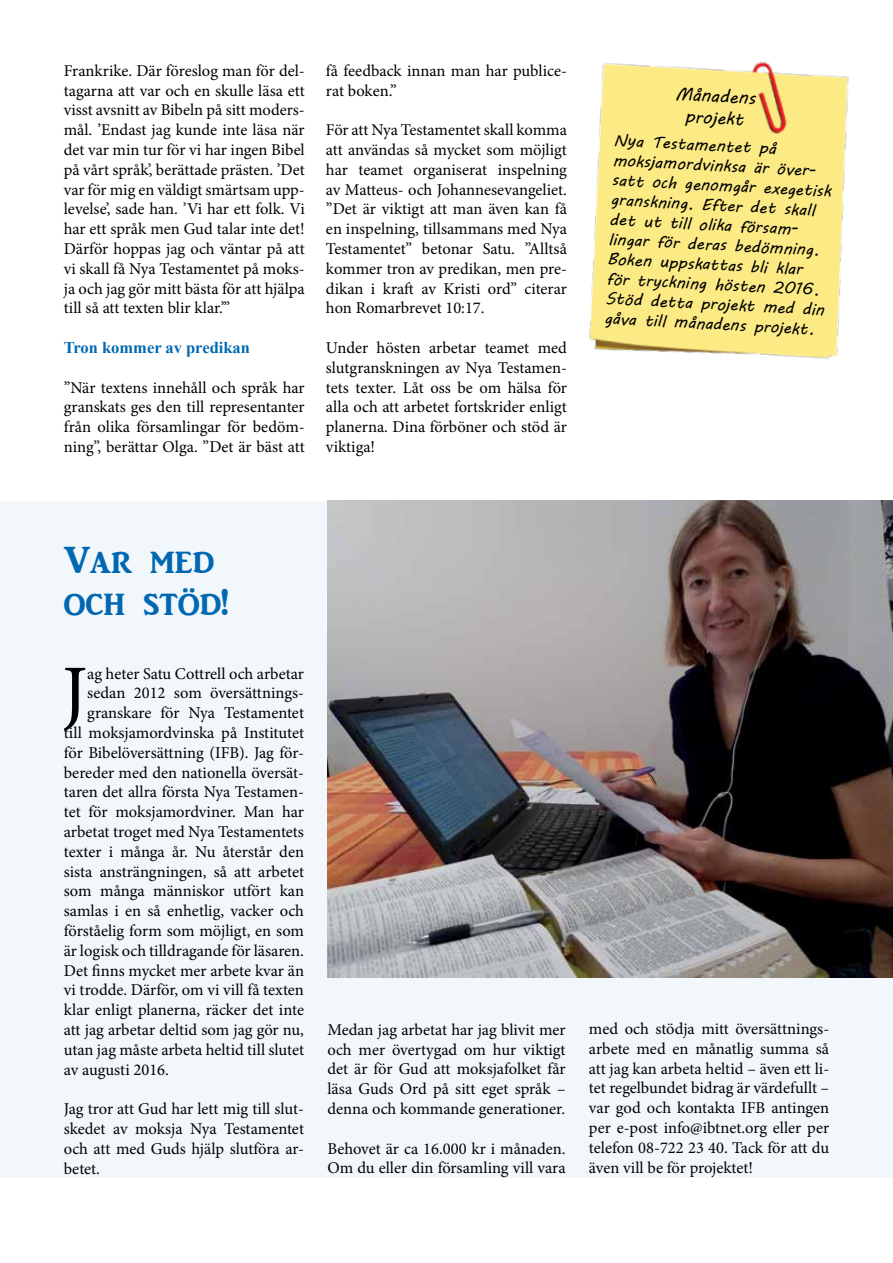
<style>
.page{position:relative;width:893px;height:1263px;background:#fff}
.page>*{position:absolute;margin:0;border:0;box-sizing:border-box;transform-origin:0 0}
.t1{font:77.4px "Minion Pro";color:#000}
.t2{font:39px/42px "ARJULIAN";color:#0067b1}
.t3{font:18px/21.6px "MV Boli";color:#000;text-align:center}
.t4{font:16.5px/19.8px "Minion Pro";color:#000;text-align:justify}
.t5{font:16.5px/19.8px "MV Boli";color:#000;text-align:right}
.t6{font:700 16.5px "Times New Roman";color:#0067b1}
</style>
<div class="page">
<div style="left:0;top:501px;width:893px;height:676px;background:#f2f7fb"></div>
<img style="left:589px;top:61px;width:260px;height:298px">
<img style="left:327px;top:501px;width:566px;height:476px">
<p class="t4" style="left:64px;top:61px;width:243px">Frankrike. Där föreslog man för del&shy;tagarna att var och en skulle läsa ett visst avsnitt av Bibeln på sitt moders&shy;mål. ’Endast jag kunde inte läsa när det var min tur för vi har ingen Bibel på vårt språk’, berättade prästen. ’Det var för mig en väldigt smärtsam upp&shy;levelse’, sade han. ’Vi har ett folk. Vi har ett språk men Gud talar inte det!<br>Därför hoppas jag och väntar på att vi skall få Nya Testamentet på moks&shy;ja och jag gör mitt bästa för att hjälpa till så att texten blir klar.’”</p>
<p class="t6" style="left:64px;top:336px;width:188px">Tron kommer av predikan</p>
<p class="t4" style="left:64px;top:377px;width:242px">”När textens innehåll och språk har granskats ges den till representanter från olika församlingar för bedöm&shy;ning”, berättar Olga. ”Det är bäst att</p>
<p class="t4" style="left:326px;top:61px;width:242px">få feedback innan man har publice&shy;rat boken.”</p>
<p class="t4" style="left:326px;top:120px;width:243px">För att Nya Testamentet skall komma att användas så mycket som möjligt har teamet organiserat inspelning av Matteus- och Johannesevangeliet. ”Det är viktigt att man även kan få en inspelning, tillsammans med Nya Testamentet” betonar Satu. ”Alltså kommer tron av predikan, men pre&shy;dikan i kraft av Kristi ord” citerar hon Romarbrevet 10:17.</p>
<p class="t4" style="left:326px;top:338px;width:243px">Under hösten arbetar teamet med slutgranskningen av Nya Testamen&shy;tets texter. Låt oss be om hälsa för alla och att arbetet fortskrider enligt planerna. Dina förböner och stöd är viktiga!</p>
<p class="t3" style="left:676px;top:83px;width:82px;rotate:3deg">Månadens projekt</p>
<p class="t5" style="left:614px;top:130px;width:221px;text-align:left;rotate:3deg">Nya Testamentet på moksjamordvinksa är över&shy;satt och genomgår exegetisk granskning. Efter det skall det ut till olika försam&shy;lingar för deras bedömning<br>Boken uppskattas bli klar</p>
<p class="t5" style="left:609px;top:226px;width:212px;line-height:35.1px;rotate:3deg">.<br>för tryckning hösten 2016</p>
<p class="t5" style="left:606px;top:288px;width:221px;rotate:3deg">Stöd detta projekt med din</p>
<p class="t5" style="left:607px;top:265px;width:214px;line-height:35.1px;rotate:3deg">.<br>gåva till månadens projekt.</p>
<h2 class="t2" style="left:64px;top:540px;width:166px">Var med och stöd!</h2>
<h1 class="t1" style="left:62px;top:642px;width:27px">J</h1>
<p class="t4" style="left:87px;top:663px;width:218px">ag heter Satu Cottrell och arbetar</p>
<p class="t4" style="left:87px;top:683px;width:218px">sedan 2012 som översättnings-</p>
<p class="t4" style="left:87px;top:703px;width:218px">granskare för Nya Testamentet</p>
<p class="t4" style="left:64px;top:723px;width:242px">till moksjamordvinska på Institutet</p>
<p class="t4" style="left:64px;top:743px;width:242px">för Bibelöversättning (IFB). Jag för-</p>
<p class="t4" style="left:64px;top:762px;width:242px">bereder med den nationella översät-</p>
<p class="t4" style="left:64px;top:782px;width:242px">taren det allra första Nya Testamen-</p>
<p class="t4" style="left:64px;top:802px;width:242px">tet för moksjamordviner. Man har</p>
<p class="t4" style="left:64px;top:822px;width:242px">arbetat troget med Nya Testamentets</p>
<p class="t4" style="left:64px;top:842px;width:242px">texter i många år. Nu återstår den</p>
<p class="t4" style="left:64px;top:861px;width:242px">sista ansträngningen, så att arbetet</p>
<p class="t4" style="left:64px;top:881px;width:242px">som många människor utfört kan</p>
<p class="t4" style="left:64px;top:901px;width:242px">samlas i en så enhetlig, vacker och</p>
<p class="t4" style="left:64px;top:921px;width:242px">förståelig form som möjligt, en som</p>
<p class="t4" style="left:64px;top:941px;width:242px">är logisk och tilldragande för läsaren.</p>
<p class="t4" style="left:64px;top:960px;width:242px">Det finns mycket mer arbete kvar än</p>
<p class="t4" style="left:64px;top:980px;width:242px">vi trodde. Därför, om vi vill få texten</p>
<p class="t4" style="left:64px;top:1000px;width:242px">klar enligt planerna, räcker det inte</p>
<p class="t4" style="left:64px;top:1020px;width:242px">att jag arbetar deltid som jag gör nu,</p>
<p class="t4" style="left:64px;top:1040px;width:242px">utan jag måste arbeta heltid till slutet</p>
<p class="t4" style="left:64px;top:1059px;width:107px">av augusti 2016.</p>
<p class="t4" style="left:64px;top:1099px;width:242px">Jag tror att Gud har lett mig till slut&shy;skedet av moksja Nya Testamentet och att med Guds hjälp slutföra ar&shy;betet.</p>
<p class="t4" style="left:327px;top:1020px;width:240px">Medan jag arbetat har jag blivit mer och mer övertygad om hur viktigt det är för Gud att moksjafolket får läsa Guds Ord på sitt eget språk – denna och kommande generationer.</p>
<p class="t4" style="left:327px;top:1138px;width:240px">Behovet är ca 16.000 kr i månaden.<br>Om du eller din församling vill vara</p>
<p class="t4" style="left:589px;top:1019px;width:242px">med och stödja mitt översättnings&shy;arbete med en månatlig summa så att jag kan arbeta heltid – även ett li&shy;tet regelbundet bidrag är värdefullt – var god och kontakta IFB antingen per e-post info@ibtnet.org eller per telefon 08-722 23 40. Tack för att du även vill be för projektet!</p>
</div>
